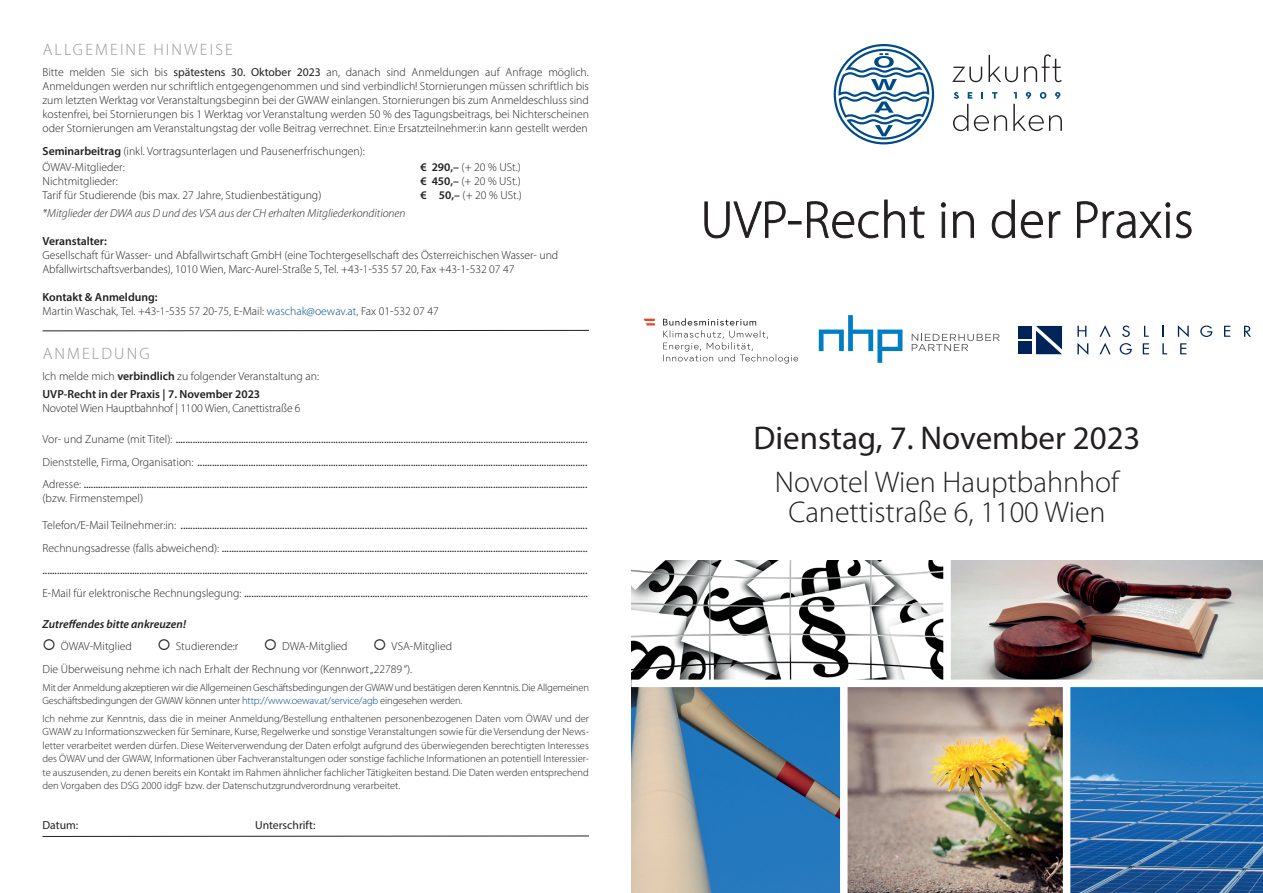
<style>
.page{position:relative;width:1263px;height:893px;background:#fff}
.page>*{position:absolute;margin:0;border:0;box-sizing:border-box;transform-origin:0 0}
.t1{font:300 52.5px "Myriad Pro";letter-spacing:.01em;color:#231f20}
.t2{font:33px "Myriad Pro";color:#231f20}
.t3{font:300 30px/30px "Myriad Pro";color:#231f20;text-align:center}
.t4{font:300 16.5px "Myriad Pro";letter-spacing:.13em;color:#939598}
.t5{font:11.7px/22.5px "Myriad Pro";color:#231f20;text-align:justify}
.t6{font:300 11.7px/14.1px "Myriad Pro";color:#231f20}
.t7{font:600 11.7px/18.3px "Myriad Pro";color:#231f20}
.t8{font:italic 300 11.7px "Myriad Pro";color:#231f20}
.t9{font:italic 600 11.7px "Myriad Pro";color:#231f20}
.t10{font:300 10.5px/13.5px "Myriad Pro";letter-spacing:-.015em;color:#231f20}
.s1{font-weight:400}
.s2{font-weight:600}
.s3{color:#004b87}
.s4{font-weight:300}
</style>
<div class="page">
<svg style="left:834px;top:44px;width:101px;height:100px"></svg>
<svg style="left:952px;top:67px;width:30px;height:15px"></svg>
<svg style="left:988px;top:55px;width:30px;height:27px"></svg>
<svg style="left:1024px;top:54px;width:38px;height:28px"></svg>
<svg style="left:953px;top:92px;width:54px;height:39px"></svg>
<svg style="left:1013px;top:92px;width:49px;height:39px"></svg>
<svg style="left:704px;top:201px;width:97px;height:38px"></svg>
<svg style="left:807px;top:199px;width:118px;height:40px"></svg>
<div style="left:942px;top:212px;width:3px;height:26px;border:1px solid #231f20"></div>
<svg style="left:941px;top:202px;width:5px;height:5px"></svg>
<svg style="left:953px;top:211px;width:21px;height:27px"></svg>
<svg style="left:991px;top:199px;width:70px;height:40px"></svg>
<svg style="left:1077px;top:201px;width:115px;height:38px"></svg>
<svg style="left:819px;top:315px;width:83px;height:48px"></svg>
<svg style="left:912px;top:334px;width:88px;height:17px"></svg>
<svg style="left:1077px;top:326px;width:9px;height:11px"></svg>
<svg style="left:1122px;top:326px;width:8px;height:11px"></svg>
<svg style="left:1144px;top:326px;width:5px;height:11px"></svg>
<svg style="left:1178px;top:325px;width:11px;height:12px"></svg>
<svg style="left:1200px;top:326px;width:12px;height:11px"></svg>
<svg style="left:1224px;top:326px;width:6px;height:11px"></svg>
<svg style="left:1244px;top:326px;width:7px;height:11px"></svg>
<svg style="left:1077px;top:343px;width:11px;height:12px"></svg>
<svg style="left:1120px;top:343px;width:12px;height:12px"></svg>
<svg style="left:1143px;top:343px;width:6px;height:11px"></svg>
<svg style="left:1162px;top:343px;width:5px;height:11px"></svg>
<svg style="left:1180px;top:343px;width:6px;height:11px"></svg>
<div style="left:1018px;top:342px;width:14px;height:12px;background:#002359"></div>
<div style="left:1018px;top:326px;width:14px;height:12px;background:#002359"></div>
<svg style="left:1036px;top:326px;width:26px;height:28px"></svg>
<svg style="left:1099px;top:325px;width:12px;height:12px"></svg>
<svg style="left:1099px;top:343px;width:12px;height:11px"></svg>
<img style="left:631px;top:560px;width:632px;height:120px">
<img style="left:631px;top:687px;width:209px;height:206px">
<img style="left:847px;top:687px;width:416px;height:206px">
<div style="left:1063px;top:683px;width:7px;height:210px;background:#fff"></div>
<div style="left:943px;top:553px;width:8px;height:132px;background:#fff"></div>
<svg style="left:663px;top:318px;width:135px;height:46px"></svg>
<svg style="left:643px;top:319px;width:12px;height:6px"></svg>
<svg style="left:42px;top:330px;width:547px;height:1px"></svg>
<svg style="left:42px;top:836px;width:547px;height:1px"></svg>
<h3 class="t4" style="left:43px;top:39px;width:192px">Allgemein e Hinweise</h3>
<p class="t6" style="left:43px;top:65px;width:548px;text-align:justify">Bitte melden Sie sich bis <span class="s1">spätestens 30. Oktober 2023</span> an, danach sind Anmeldungen auf Anfrage möglich.<br>Anmeldungen werden nur schriftlich entgegengenommen und sind verbindlich! Stornierungen müssen schriftlich bis zum letzten Werktag vor Veranstaltungsbeginn bei der GWAW einlangen. Stornierungen bis zum Anmeldeschluss sind kostenfrei, bei Stornierungen bis 1 Werktag vor Veranstaltung werden 50 % des Tagungsbeitrags, bei Nichterscheinen oder Stornierungen am Veranstaltungstag der volle Beitrag verrechnet. Ein:e Ersatzteilnehmer:in kann gestellt werden</p>
<p class="t6" style="left:43px;top:142px;width:324px;line-height:16.2px"><span class="s2">Seminarbeitrag</span> (inkl. Vortragsunterlagen und Pausenerfrischungen):<br>ÖWAV-Mitglieder:</p>
<p class="t6" style="left:420px;top:160px;width:102px"><span class="s2">€ 290,–</span> (+ 20 % USt.)</p>
<p class="t6" style="left:43px;top:174px;width:77px">Nichtmitglieder:</p>
<p class="t6" style="left:420px;top:174px;width:102px"><span class="s2">€ 450,–</span> (+ 20 % USt.)</p>
<p class="t6" style="left:43px;top:188px;width:280px">Tarif für Studierende (bis max. 27 Jahre, Studienbestätigung)</p>
<p class="t6" style="left:421px;top:188px;width:103px"><span class="s2">€ 50,–</span> (+ 20 % USt.)</p>
<p class="t8" style="left:43px;top:206px;width:365px">*Mitglieder der DWA aus D und des VSA aus der CH erhalten Mitgliederkonditionen</p>
<p class="t7" style="left:43px;top:232px;width:66px">Veranstalter:</p>
<p class="t6" style="left:43px;top:248px;width:517px">Gesellschaft für Wasser- und Abfallwirtschaft GmbH (eine Tochtergesellschaft des Österreichischen Wasser- und<br>Abfallwirtschaftsverbandes), 1010 Wien, Marc-Aurel-Straße 5, Tel. +43-1-535 57 20, Fax +43-1-532 07 47</p>
<p class="t6" style="left:43px;top:290px;width:398px"><span class="s2">Kontakt &amp; Anmeldung:<br></span>Martin Waschak, Tel. +43-1-535 57 20-75, E-Mail: <span class="s3">waschak@oewav.at,</span> Fax 01-532 07 47</p>
<h3 class="t4" style="left:43px;top:344px;width:36px">ANMEL</h3>
<h3 class="t4" style="left:101px;top:344px;width:48px">DUNG</h3>
<p class="t7" style="left:43px;top:367px;width:278px"><span class="s4">Ich melde mich</span> verbindlich <span class="s4">zu folgender Veranstaltung an:<br></span>UVP-Recht in der Praxis | 7. November 2023</p>
<p class="t6" style="left:43px;top:401px;width:260px">Novotel Wien Hauptbahnhof | 1100 Wien, Canettistraße 6</p>
<p class="t5" style="left:43px;top:428px;width:546px"><span class="s4">Vor- und Zuname (mit Titel):</span> ..........................................................................................................................................................................<br><span class="s4">Dienststelle, Firma, Organisation:</span> .................................................................................................................................................................<br><span class="s4">Adresse:</span> ................................................................................................................................................................................................................</p>
<p class="t6" style="left:43px;top:491px;width:102px">(bzw. Firmenstempel)</p>
<p class="t5" style="left:43px;top:514px;width:547px"><span class="s4">Telefon/E-Mail Teilnehmer:in:</span> ........................................................................................................................................................................<br><span class="s4">Rechnungsadresse (falls abweichend):</span> ....................................................................................................................................................... .................................................................................................................................................................................................................................<br><span class="s4">E-Mail für elektronische Rechnungslegung:</span> ..............................................................................................................................................</p>
<p class="t9" style="left:43px;top:617px;width:145px">Zutreffendes bitte ankreuzen!</p>
<p class="t6" style="left:43px;top:639px;width:91px">○ ÖWAV-Mitglied</p>
<p class="t6" style="left:158px;top:639px;width:82px">○ Studierende:r</p>
<p class="t6" style="left:264px;top:639px;width:85px">○ DWA-Mitglied</p>
<p class="t6" style="left:43px;top:635px;width:411px;line-height:22.5px;text-indent:331px">○ VSA-Mitglied<br>Die Überweisung nehme ich nach Erhalt der Rechnung vor (Kennwort „22789 “).</p>
<p class="t10" style="left:43px;top:680px;width:548px">Mit der Anmeldung akzeptieren wir die Allgemeinen Geschäftsbedingungen der GWAW und bestätigen deren Kenntnis. Die Allgemeinen<br>Geschäftsbedingungen der GWAW können unter <span class="s3">http://www.oewav.at/service/agb</span> eingesehen werden.</p>
<p class="t10" style="left:43px;top:711px;width:548px;text-align:justify">Ich nehme zur Kenntnis, dass die in meiner Anmeldung/Bestellung enthaltenen personenbezogenen Daten vom ÖWAV und der GWAW zu I nformationszwecken für Seminare, Kurse, Regelwerke und sonstige Veranstaltungen sowie für die Versendung der News&shy;letter verarbeitet werden dürfen. Diese Weiterverwendung der Daten erfolgt aufgrund des überwiegenden berechtigten I nteresses des ÖWAV und der GWAW, I nformationen über Fachveranstaltungen oder sonstige fachliche I nformationen an potentiell I nteressier&shy;te auszusenden, zu denen bereits ein Kontakt im Rahmen ähnlicher fachlicher Tätigkeiten bestand. Die Daten werden entsprechend den Vorgaben des DSG 2000 idgF bzw. der Datenschutzgrundverordnung verarbeitet.</p>
<p class="t5" style="left:43px;top:813px;width:37px">Datum:</p>
<p class="t5" style="left:255px;top:813px;width:62px">Unterschrift:</p>
<h1 class="t1" style="left:700px;top:188px;width:494px">UVP-Recht in der Praxis</h1>
<h2 class="t2" style="left:753px;top:418px;width:388px">Dienstag, 7. November 2023</h2>
<h3 class="t3" style="left:775px;top:467px;width:346px">Novotel Wien Hauptbahnhof<br>Canettistraße 6, 1100 Wien</h3>
</div>
